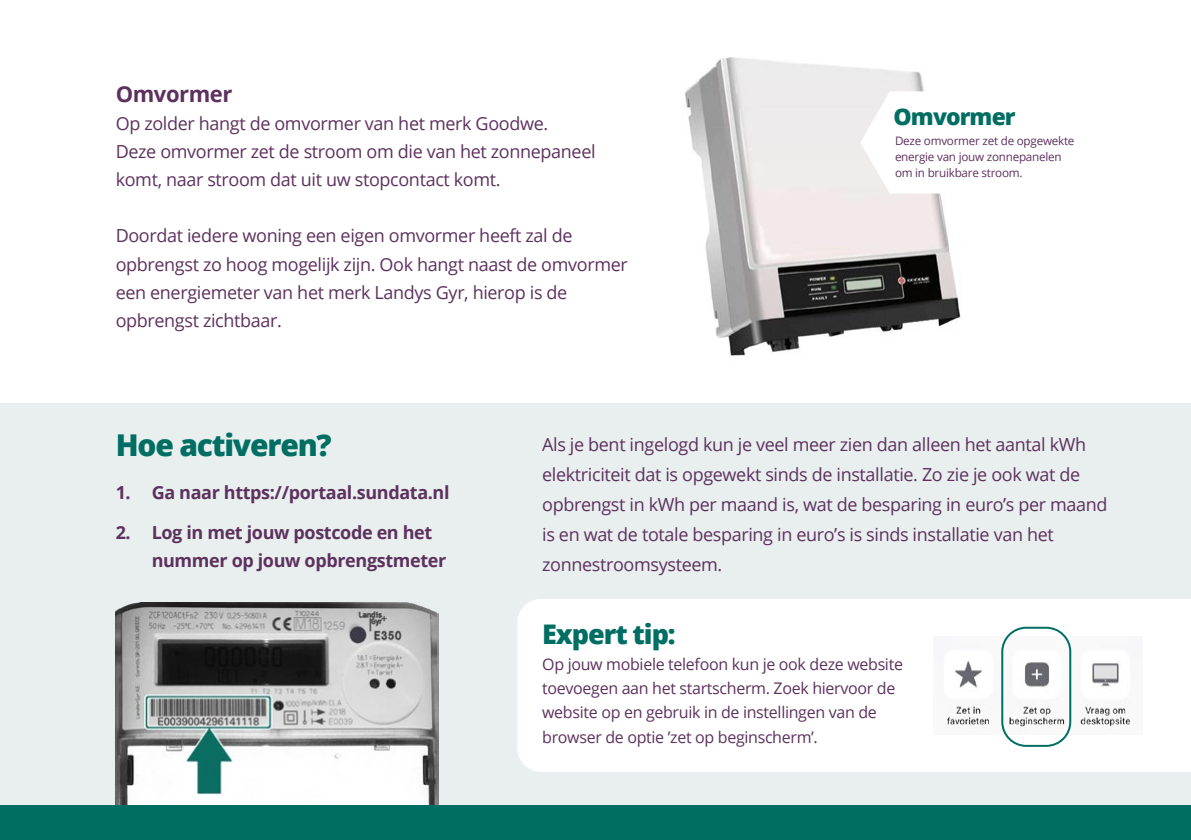
<style>
.page{position:relative;width:1191px;height:840px;background:#fff}
.page>*{position:absolute;margin:0;border:0;box-sizing:border-box;transform-origin:0 0}
.t1{font:800 30px "Open Sans";letter-spacing:-.04em;color:#006e63}
.t2{font:800 27px "Open Sans";letter-spacing:-.04em;color:#006e63}
.t3{font:800 23px "Open Sans";letter-spacing:-.04em;color:#006e63}
.t4{font:700 22px "Open Sans";letter-spacing:-.02em;color:#5d315e}
.t5{font:18px/28px "Open Sans";letter-spacing:-.02em;color:#5d315e}
.t6{font:700 18px/28px "Open Sans";letter-spacing:-.02em;color:#5d315e}
.t7{font:16px/24.4px "Open Sans";letter-spacing:-.02em;color:#5d315e}
.t8{font:11.6px/16px "Open Sans";letter-spacing:-.02em;color:#5d315e}
.s1{font-size:16.2px}
</style>
<div class="page">
<div style="left:0;top:804px;width:1191px;height:35px;background:#006e63"></div>
<div style="left:0;top:402px;width:1191px;height:402px;background:#e8efee"></div>
<div style="left:517px;top:599px;width:674px;height:172px;background:#fff"></div>
<img style="left:684px;top:57px;width:277px;height:299px">
<svg style="left:860px;top:91px;width:101px;height:102px"></svg>
<img style="left:116px;top:602px;width:323px;height:202px">
<img style="left:933px;top:636px;width:209px;height:97px">
<div style="left:1001px;top:626px;width:70px;height:120px;border:2px solid #006e63;border-radius:24px"></div>
<p class="t4" style="left:116px;top:79px;width:118px">Omvormer</p>
<p class="t5" style="left:116px;top:109px;width:481px">Op zolder hangt de omvormer van het merk Goodwe.<br>Deze omvormer zet de stroom om die van het zonnepaneel komt, naar stroom dat uit uw stopcontact komt.</p>
<p class="t5" style="left:116px;top:221px;width:513px">Doordat iedere woning een eigen omvormer heeft zal de opbrengst zo hoog mogelijk zijn. Ook hangt naast de omvormer een energiemeter van het merk Landys Gyr, hierop is de opbrengst zichtbaar.</p>
<p class="t3" style="left:893px;top:99px;width:124px">Omvormer</p>
<p class="t8" style="left:895px;top:132px;width:181px">Deze omvormer zet de opgewekte energie van jouw zonnepanelen om in bruikbare stroom.</p>
<h1 class="t1" style="left:116px;top:422px;width:217px">Hoe activeren?</h1>
<p class="t6" style="left:116px;top:477px;width:335px">1. Ga naar https://portaal.sundata.nl</p>
<p class="t6" style="left:152px;top:517px;width:296px;text-indent:-36px">2. Log in met jouw postcode en het nummer op jouw opbrengstmeter</p>
<p class="t5" style="left:542px;top:429px;width:567px;line-height:30px">Als je bent ingelogd kun je veel meer zien dan alleen het aantal kWh elektriciteit dat is opgewekt sinds de installatie. Zo zie je ook wat de opbrengst in kWh per maand is, wat de besparing in euro’s per maand is en wat de totale besparing in euro’s is sinds installatie van het zonnestroomsysteem.</p>
<h2 class="t2" style="left:542px;top:613px;width:135px">Expert tip:</h2>
<p class="t7" style="left:542px;top:650px;width:362px">Op jouw mobiele telefoon kun je ook deze website toevoegen aan het startscherm. Zoek hiervoor de website op en gebruik in de instellingen van de browser de optie ’zet op beginscherm’<span class="s1">.</span></p>
</div>
